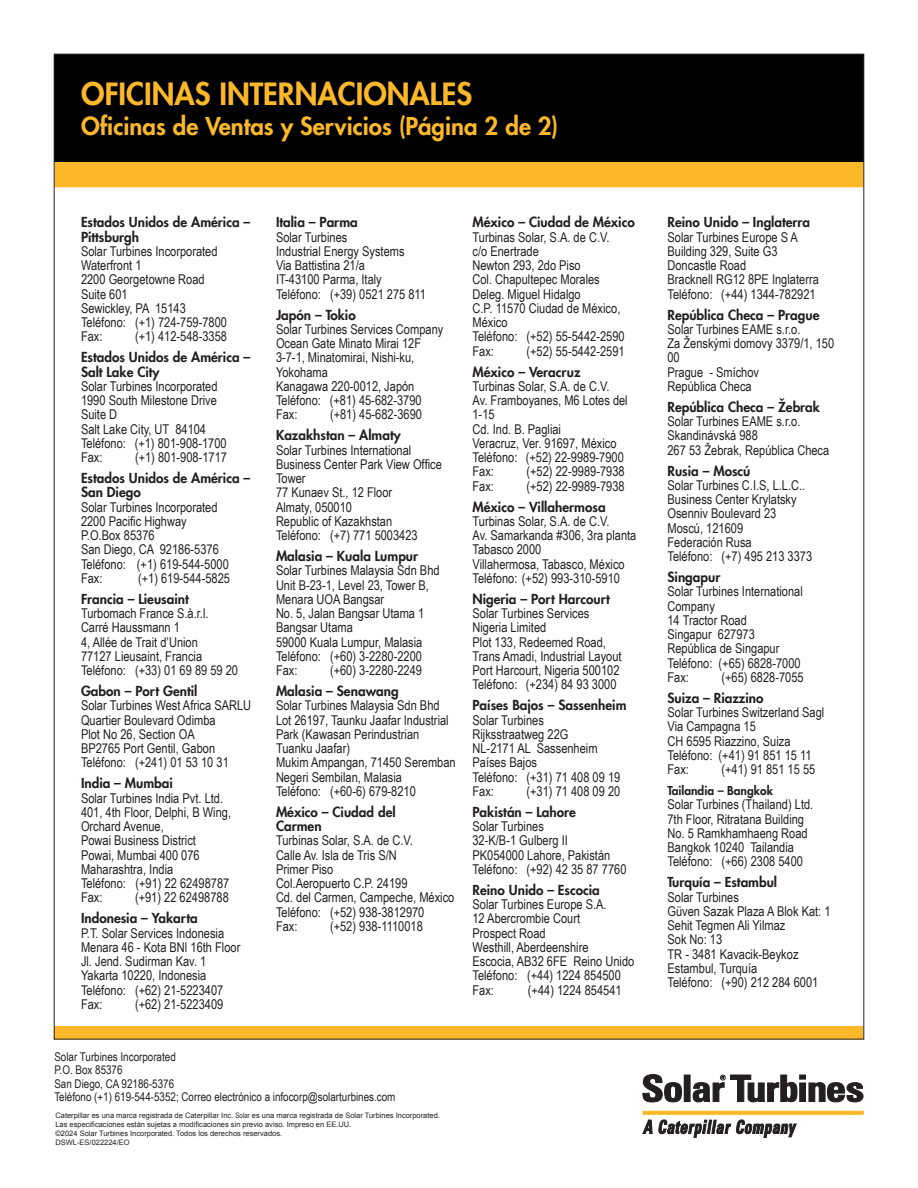
<style>
.page{position:relative;width:918px;height:1188px;background:#fff}
.page>*{position:absolute;margin:0;border:0;box-sizing:border-box;transform-origin:0 0}
.t1{font:800 30px "Futura";color:#fcb828}
.t2{font:800 24px "Futura";color:#fcb828}
.t3{font:13.5px/14.2px "Arial Narrow";color:#231f20}
.t4{font:800 13.5px/14.2px "Futura";color:#231f20}
.t5{font:12px/13.5px "Arial Narrow";color:#231f20}
.t6{font:800 12px "Futura";color:#231f20}
.t7{font:7.5px/9px "Arial";color:#231f20}
.s1{font-family:"Arial Narrow"}
</style>
<div class="page">
<div style="left:54px;top:1026px;width:809px;height:14px;background:#fcb828"></div>
<div style="left:55px;top:160px;width:808px;height:27px;background:#fcb828"></div>
<div style="left:54px;top:54px;width:810px;height:108px;background:#000"></div>
<svg style="left:643px;top:1075px;width:39px;height:27px"></svg>
<div style="left:684px;top:1075px;width:6px;height:27px;background:#231f20"></div>
<svg style="left:731px;top:1075px;width:132px;height:27px"></svg>
<svg style="left:693px;top:1075px;width:32px;height:27px"></svg>
<svg style="left:643px;top:1120px;width:9px;height:14px"></svg>
<svg style="left:658px;top:1120px;width:138px;height:18px"></svg>
<div style="left:643px;top:1111px;width:220px;height:3px;background:#fcb828;border:1px solid #fcb828"></div>
<h1 class="t1" style="left:81px;top:74px;width:393px">OFICINAS INTERNACIONALES</h1>
<h2 class="t2" style="left:81px;top:110px;width:479px">Oficinas de Ventas y Servicios (Página 2 de 2)</h2>
<p class="t4" style="left:81px;top:215px;width:171px">Estados Unidos de América –<br>Pittsburgh</p>
<p class="t3" style="left:81px;top:244px;width:148px">Solar Turbines Incorporated<br>Waterfront 1<br>2200 Georgetowne Road<br>Suite 601<br>Sewickley, PA 15143<br>Teléfono: (+1) 724-759-7800<br>Fax:</p>
<p class="t3" style="left:135px;top:329px;width:94px">(+1) 412-548-3358</p>
<p class="t4" style="left:81px;top:350px;width:171px">Estados Unidos de América –<br>Salt Lake City</p>
<p class="t3" style="left:81px;top:379px;width:147px">Solar Turbines Incorporated<br>1990 South Milestone Drive<br>Suite D<br>Salt Lake City, UT 84104<br>Teléfono: (+1) 801-908-1700<br>Fax:</p>
<p class="t3" style="left:135px;top:450px;width:94px">(+1) 801-908-1717</p>
<p class="t4" style="left:81px;top:471px;width:171px">Estados Unidos de América –<br>San Diego</p>
<p class="t3" style="left:81px;top:499px;width:149px">Solar Turbines Incorporated<br>2200 Pacific Highway<br>P.O.Box 85376<br>San Diego, CA 92186-5376<br>Teléfono: (+1) 619-544-5000<br>Fax:</p>
<p class="t3" style="left:138px;top:571px;width:94px">(+1) 619-544-5825</p>
<p class="t4" style="left:81px;top:592px;width:109px">Francia – Lieusaint</p>
<p class="t3" style="left:81px;top:606px;width:159px">Turbomach France S.à.r.l.<br>Carré Haussmann 1<br>4, Allée de Trait d’Union<br>77127 Lieusaint, Francia<br>Teléfono: (+33) 01 69 89 59 20</p>
<p class="t4" style="left:81px;top:684px;width:118px">Gabon – Port Gentil</p>
<p class="t3" style="left:81px;top:698px;width:172px">Solar Turbines West Africa SARLU<br>Quartier Boulevard Odimba<br>Plot No 26, Section OA<br>BP2765 Port Gentil, Gabon<br>Teléfono: (+241) 01 53 10 31</p>
<p class="t4" style="left:81px;top:776px;width:93px">India – Mumbai</p>
<p class="t3" style="left:81px;top:790px;width:152px">Solar Turbines India Pvt. Ltd.<br>401, 4th Floor, Delphi, B Wing,<br>Orchard Avenue,<br>Powai Business District<br>Powai, Mumbai 400 076<br>Maharashtra, India<br>Teléfono: (+91) 22 62498787<br>Fax:</p>
<p class="t3" style="left:135px;top:890px;width:95px">(+91) 22 62498788</p>
<p class="t4" style="left:81px;top:911px;width:118px">Indonesia – Yakarta</p>
<p class="t3" style="left:81px;top:925px;width:161px">P.T. Solar Services Indonesia<br>Menara 46 - Kota BNl 16th Floor<br>Jl. Jend. Sudirman Kav. 1<br>Yakarta 10220, Indonesia<br>Teléfono: (+62) 21-5223407<br>Fax:</p>
<p class="t3" style="left:135px;top:997px;width:90px">(+62) 21-5223409</p>
<p class="t4" style="left:276px;top:215px;width:83px">Italia – Parma</p>
<p class="t3" style="left:276px;top:229px;width:152px">Solar Turbines<br>Industrial Energy Systems<br>Via Battistina 21/a<br>IT-43100 Parma, Italy<br>Teléfono: (+39) 0521 275 811</p>
<p class="t4" style="left:276px;top:307px;width:81px">Japón – Tokio</p>
<p class="t3" style="left:276px;top:322px;width:169px">Solar Turbines Services Company<br>Ocean Gate Minato Mirai 12F<br>3-7-1, Minatomirai, Nishi-ku,<br>Yokohama<br>Kanagawa 220-0012, Japón<br>Teléfono: (+81) 45-682-3790<br>Fax:</p>
<p class="t3" style="left:330px;top:407px;width:94px">(+81) 45-682-3690</p>
<p class="t4" style="left:276px;top:428px;width:126px">Kazakhstan – Almaty</p>
<p class="t3" style="left:276px;top:442px;width:167px">Solar Turbines International<br>Business Center Park View Office<br>Tower<br>77 Kunaev St., 12 Floor<br>Almaty, 050010<br>Republic of Kazakhstan<br>Teléfono: (+7) 771 5003423</p>
<p class="t4" style="left:276px;top:549px;width:144px">Malasia – Kuala Lumpur</p>
<p class="t3" style="left:276px;top:563px;width:165px">Solar Turbines Malaysia Sdn Bhd<br>Unit B-23-1, Level 23, Tower B,<br>Menara UOA Bangsar<br>No. 5, Jalan Bangsar Utama 1<br>Bangsar Utama<br>59000 Kuala Lumpur, Malasia<br>Teléfono: (+60) 3-2280-2200<br>Fax:</p>
<p class="t3" style="left:330px;top:663px;width:94px">(+60) 3-2280-2249</p>
<p class="t4" style="left:276px;top:684px;width:124px">Malasia – Senawang</p>
<p class="t3" style="left:276px;top:698px;width:181px">Solar Turbines Malaysia Sdn Bhd<br>Lot 26197, Taunku Jaafar Industrial<br>Park (Kawasan Perindustrian<br>Tuanku Jaafar)<br>Mukim Ampangan, 71450 Seremban<br>Negeri Sembilan, Malasia<br>Teléfono: (+60-6) 679-8210</p>
<p class="t4" style="left:276px;top:805px;width:121px">México – Ciudad del<br>Carmen</p>
<p class="t3" style="left:276px;top:833px;width:180px">Turbinas Solar, S.A. de C.V.<br>Calle Av. Isla de Tris S/N<br>Primer Piso<br>Col.Aeropuerto C.P. 24199<br>Cd. del Carmen, Campeche, México<br>Teléfono: (+52) 938-3812970<br>Fax:</p>
<p class="t3" style="left:330px;top:919px;width:94px">(+52) 938-1110018</p>
<p class="t5" style="left:54px;top:1049px;width:343px">Solar Turbines Incorporated<br>P.O. Box 85376<br>San Diego, CA 92186-5376<br>Teléfono (+1) 619-544-5352; Correo electrónico a infocorp@solarturbines.com</p>
<p class="t7" style="left:55px;top:1111px;width:386px">Caterpillar es una marca registrada de Caterpillar Inc. <span class="s1">Solar</span> es una marca registrada de Solar Turbines Incorporated.<br>Las especificaciones están sujetas a modificaciones sin previo aviso. Impreso en EE.UU.<br>©2024 Solar Turbines Incorporated. Todos los derechos reservados.<br>DSWL-ES/022224/EO</p>
<p class="t4" style="left:472px;top:215px;width:164px">México – Ciudad de México</p>
<p class="t3" style="left:472px;top:229px;width:154px">Turbinas Solar, S.A. de C.V. c/o Enertrade<br>Newton 293, 2do Piso<br>Col. Chapultepec Morales<br>Deleg. Miguel Hidalgo<br>C.P. 11570 Ciudad de México,<br>México<br>Teléfono: (+52) 55-5442-2590<br>Fax:</p>
<p class="t3" style="left:526px;top:343px;width:100px">(+52) 55-5442-2591</p>
<p class="t4" style="left:472px;top:364px;width:110px">México – Veracruz</p>
<p class="t3" style="left:472px;top:379px;width:157px">Turbinas Solar, S.A. de C.V.<br>Av. Framboyanes, M6 Lotes del<br>1-15<br>Cd. Ind. B. Pagliai<br>Veracruz, Ver. 91697, México<br>Teléfono: (+52) 22-9989-7900<br>Fax:</p>
<p class="t3" style="left:526px;top:464px;width:100px">(+52) 22-9989-7938</p>
<p class="t3" style="left:472px;top:478px;width:23px">Fax:</p>
<p class="t3" style="left:526px;top:478px;width:100px">(+52) 22-9989-7938</p>
<p class="t4" style="left:472px;top:499px;width:135px">México – Villahermosa</p>
<p class="t3" style="left:472px;top:514px;width:165px">Turbinas Solar, S.A. de C.V.<br>Av. Samarkanda #306, 3ra planta<br>Tabasco 2000<br>Villahermosa, Tabasco, México<br>Teléfono: (+52) 993-310-5910</p>
<p class="t4" style="left:472px;top:592px;width:139px">Nigeria – Port Harcourt</p>
<p class="t3" style="left:472px;top:606px;width:151px">Solar Turbines Services<br>Nigeria Limited<br>Plot 133, Redeemed Road,<br>Trans Amadi, Industrial Layout<br>Port Harcourt, Nigeria 500102<br>Teléfono: (+234) 84 93 3000</p>
<p class="t4" style="left:472px;top:698px;width:156px">Países Bajos – Sassenheim</p>
<p class="t3" style="left:472px;top:712px;width:149px">Solar Turbines<br>Rijksstraatweg 22G<br>NL-2171 AL Sassenheim<br>Países Bajos<br>Teléfono: (+31) 71 408 09 19<br>Fax:</p>
<p class="t3" style="left:526px;top:784px;width:95px">(+31) 71 408 09 20</p>
<p class="t4" style="left:472px;top:805px;width:105px">Pakistán – Lahore</p>
<p class="t3" style="left:472px;top:819px;width:156px">Solar Turbines<br>32-K/B-1 Gulberg II<br>PK054000 Lahore, Pakistán<br>Teléfono: (+92) 42 35 87 7760</p>
<p class="t4" style="left:472px;top:883px;width:129px">Reino Unido – Escocia</p>
<p class="t3" style="left:472px;top:897px;width:163px">Solar Turbines Europe S.A.<br>12 Abercrombie Court<br>Prospect Road<br>Westhill, Aberdeenshire<br>Escocia, AB32 6FE Reino Unido<br>Teléfono: (+44) 1224 854500<br>Fax:</p>
<p class="t3" style="left:528px;top:982px;width:95px">(+44) 1224 854541</p>
<p class="t4" style="left:668px;top:215px;width:144px">Reino Unido – Inglaterra</p>
<p class="t3" style="left:668px;top:229px;width:153px">Solar Turbines Europe S A<br>Building 329, Suite G3<br>Doncastle Road<br>Bracknell RG12 8PE Inglaterra<br>Teléfono: (+44) 1344-782921</p>
<p class="t4" style="left:668px;top:307px;width:153px">República Checa – Prague</p>
<p class="t3" style="left:668px;top:322px;width:168px">Solar Turbines EAME s.r.o.<br>Za Ženskými domovy 3379/1, 150<br>00<br>Prague - Smíchov<br>República Checa</p>
<p class="t4" style="left:668px;top:400px;width:154px">República Checa – Žebrak</p>
<p class="t3" style="left:668px;top:414px;width:163px">Solar Turbines EAME s.r.o.<br>Skandinávská 988<br>267 53 Žebrak, República Checa</p>
<p class="t4" style="left:668px;top:463px;width:85px">Rusia – Moscú</p>
<p class="t3" style="left:668px;top:478px;width:146px">Solar Turbines C.I.S, L.L.C..<br>Business Center Krylatsky<br>Osenniv Boulevard 23<br>Moscú, 121609<br>Federación Rusa<br>Teléfono: (+7) 495 213 3373</p>
<p class="t4" style="left:668px;top:570px;width:54px">Singapur</p>
<p class="t3" style="left:668px;top:584px;width:137px">Solar Turbines International<br>Company<br>14 Tractor Road<br>Singapur 627973<br>República de Singapur<br>Teléfono: (+65) 6828-7000<br>Fax:</p>
<p class="t3" style="left:722px;top:670px;width:84px">(+65) 6828-7055</p>
<p class="t4" style="left:668px;top:691px;width:98px">Suiza – Riazzino</p>
<p class="t3" style="left:668px;top:705px;width:158px">Solar Turbines Switzerland Sagl<br>Via Campagna 15<br>CH 6595 Riazzino, Suiza<br>Teléfono: (+41) 91 851 15 11<br>Fax:</p>
<p class="t3" style="left:722px;top:762px;width:95px">(+41) 91 851 15 55</p>
<p class="t6" style="left:668px;top:783px;width:107px">Tailandia – Bangkok</p>
<p class="t3" style="left:668px;top:797px;width:147px">Solar Turbines (Thailand) Ltd.<br>7th Floor, Ritratana Building<br>No. 5 Ramkhamhaeng Road<br>Bangkok 10240 Tailandia<br>Teléfono: (+66) 2308 5400</p>
<p class="t4" style="left:668px;top:875px;width:111px">Turquía – Estambul</p>
<p class="t3" style="left:668px;top:889px;width:165px">Solar Turbines<br>Güven Sazak Plaza A Blok Kat: 1<br>Sehit Tegmen Ali Yilmaz<br>Sok No: 13<br>TR - 3481 Kavacik-Beykoz<br>Estambul, Turquía<br>Teléfono: (+90) 212 284 6001</p>
</div>
